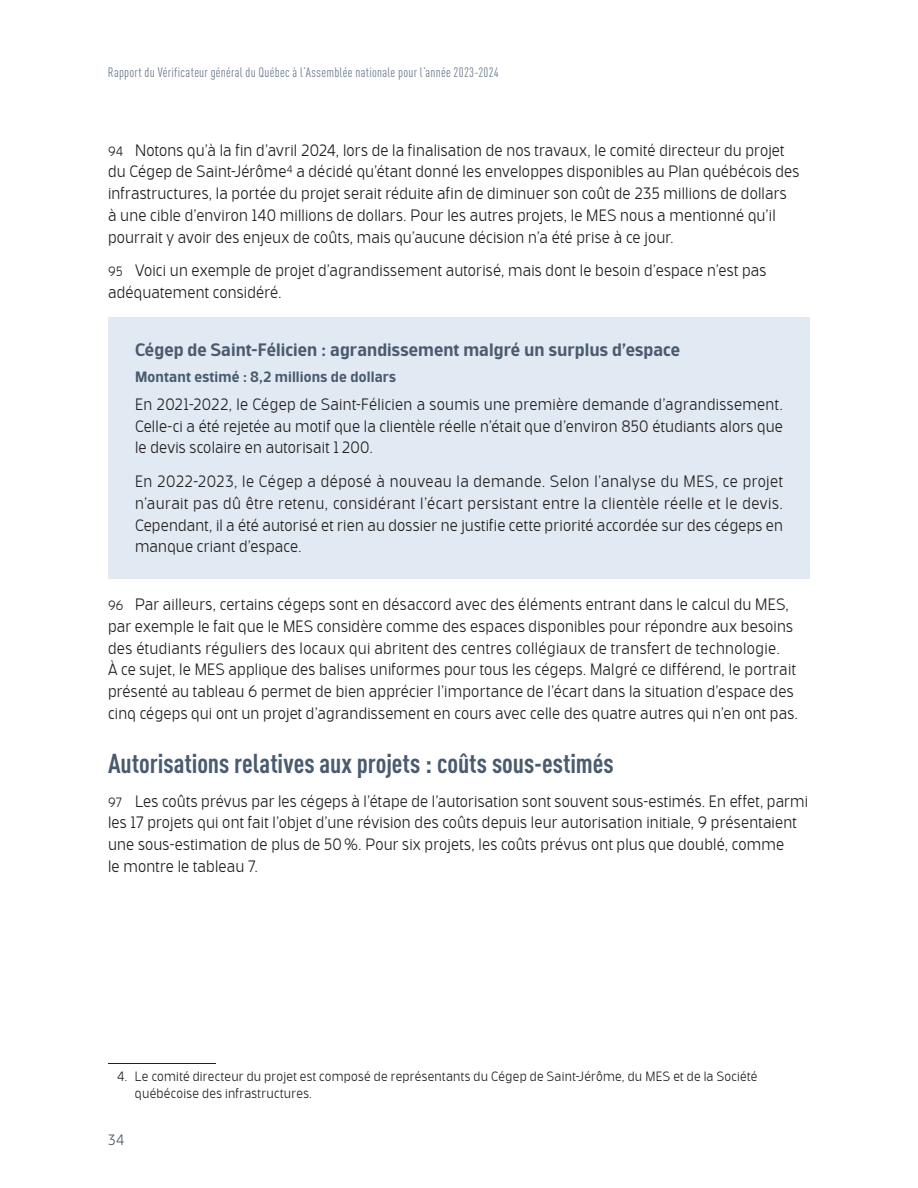
<style>
.page{position:relative;width:918px;height:1188px;background:#fff}
.page>*{position:absolute;margin:0;border:0;box-sizing:border-box;transform-origin:0 0}
.t1{font:700 condensed 27px "DIN Offc";color:#4a5b6f}
.t2{font:500 18px "Bosphorus 50 Normal 54";color:#4a5b6f}
.t3{font:300 16.5px/21.8px "Bosphorus 50 Normal 52";letter-spacing:.01em;color:#231f20}
.t4{font:500 15px "Bosphorus 50 Normal 54";letter-spacing:.01em;color:#4a5b6f}
.t5{font:300 15px "Bosphorus 50 Normal 52";color:#4a5b6f}
.t6{font:300 13.5px/17.2px "Bosphorus 50 Normal 52";letter-spacing:.02em;color:#231f20}
.t7{font:condensed 13.5px "DIN Offc";letter-spacing:.02em;color:#6d7c8f}
.s1{font-size:13.5px}
</style>
<div class="page">
<div style="left:108px;top:317px;width:702px;height:55px;background:#e1eaf2"></div>
<div style="left:108px;top:332px;width:702px;height:66px;background:#e1eaf2"></div>
<div style="left:108px;top:385px;width:702px;height:84px;background:#e1eaf2"></div>
<div style="left:108px;top:463px;width:702px;height:116px;background:#e1eaf2"></div>
<hr style="left:108px;top:1063px;width:108px;height:1px;background:#231f20">
<p class="t7" style="left:108px;top:65px;width:392px">Rapport du Vérificateur général du Québec à l’Assemblée nationale pour l’année 2023-2024</p>
<p class="t3" style="left:108px;top:139px;width:693px"><span class="s1">94</span> Notons qu’à la fin d’avril 2024, lors de la finalisation de nos travaux, le comité directeur du projet du Cégep de Saint-Jérôme<sup>4</sup> a décidé qu’étant donné les enveloppes disponibles au Plan québécois des infrastructures, la portée du projet serait réduite afin de diminuer son coût de 235 millions de dollars<br>à une cible d’environ 140 millions de dollars. Pour les autres projets, le MES nous a mentionné qu’il pourrait y avoir des enjeux de coûts, mais qu’aucune décision n’a été prise à ce jour.</p>
<p class="t3" style="left:108px;top:260px;width:660px"><span class="s1">95</span> Voici un exemple de projet d’agrandissement autorisé, mais dont le besoin d’espace n’est pas adéquatement considéré.</p>
<p class="t2" style="left:135px;top:339px;width:546px">Cégep de Saint-Félicien : agrandissement malgré un surplus d’espace</p>
<p class="t4" style="left:135px;top:368px;width:263px">Montant estimé : 8,2 millions de dollars</p>
<p class="t3" style="left:135px;top:394px;width:650px">En 2021-2022, le Cégep de Saint-Félicien a soumis une première demande d’agrandissement.<br>Celle-ci a été rejetée au motif que la clientèle réelle n’était que d’environ 850 étudiants alors que le devis scolaire en autorisait 1 200.</p>
<p class="t3" style="left:135px;top:471px;width:650px">En 2022-2023, le Cégep a déposé à nouveau la demande. Selon l’analyse du MES, ce projet n’aurait pas dû être retenu, considérant l’écart persistant entre la clientèle réelle et le devis.<br>Cependant, il a été autorisé et rien au dossier ne justifie cette priorité accordée sur des cégeps en manque criant d’espace.</p>
<p class="t3" style="left:108px;top:594px;width:690px"><span class="s1">96</span> Par ailleurs, certains cégeps sont en désaccord avec des éléments entrant dans le calcul du MES, par exemple le fait que le MES considère comme des espaces disponibles pour répondre aux besoins des étudiants réguliers des locaux qui abritent des centres collégiaux de transfert de technologie.<br>À ce sujet, le MES applique des balises uniformes pour tous les cégeps. Malgré ce différend, le portrait présenté au tableau 6 permet de bien apprécier l’importance de l’écart dans la situation d’espace des cinq cégeps qui ont un projet d’agrandissement en cours avec celle des quatre autres qui n’en ont pas.</p>
<h1 class="t1" style="left:108px;top:747px;width:507px">Autorisations relatives aux projets : coûts sous-estimés</h1>
<p class="t3" style="left:108px;top:790px;width:702px"><span class="s1">97</span> Les coûts prévus par les cégeps à l’étape de l’autorisation sont souvent sous-estimés. En effet, parmi les 17 projets qui ont fait l’objet d’une révision des coûts depuis leur autorisation initiale, 9 présentaient une sous-estimation de plus de 50 %. Pour six projets, les coûts prévus ont plus que doublé, comme<br>le montre le tableau 7.</p>
<p class="t6" style="left:135px;top:1068px;width:624px;text-indent:-18px">4. Le comité directeur du projet est composé de représentants du Cégep de Saint-Jérôme, du MES et de la Société québécoise des infrastructures.</p>
<p class="t5" style="left:108px;top:1131px;width:18px">34</p>
</div>
